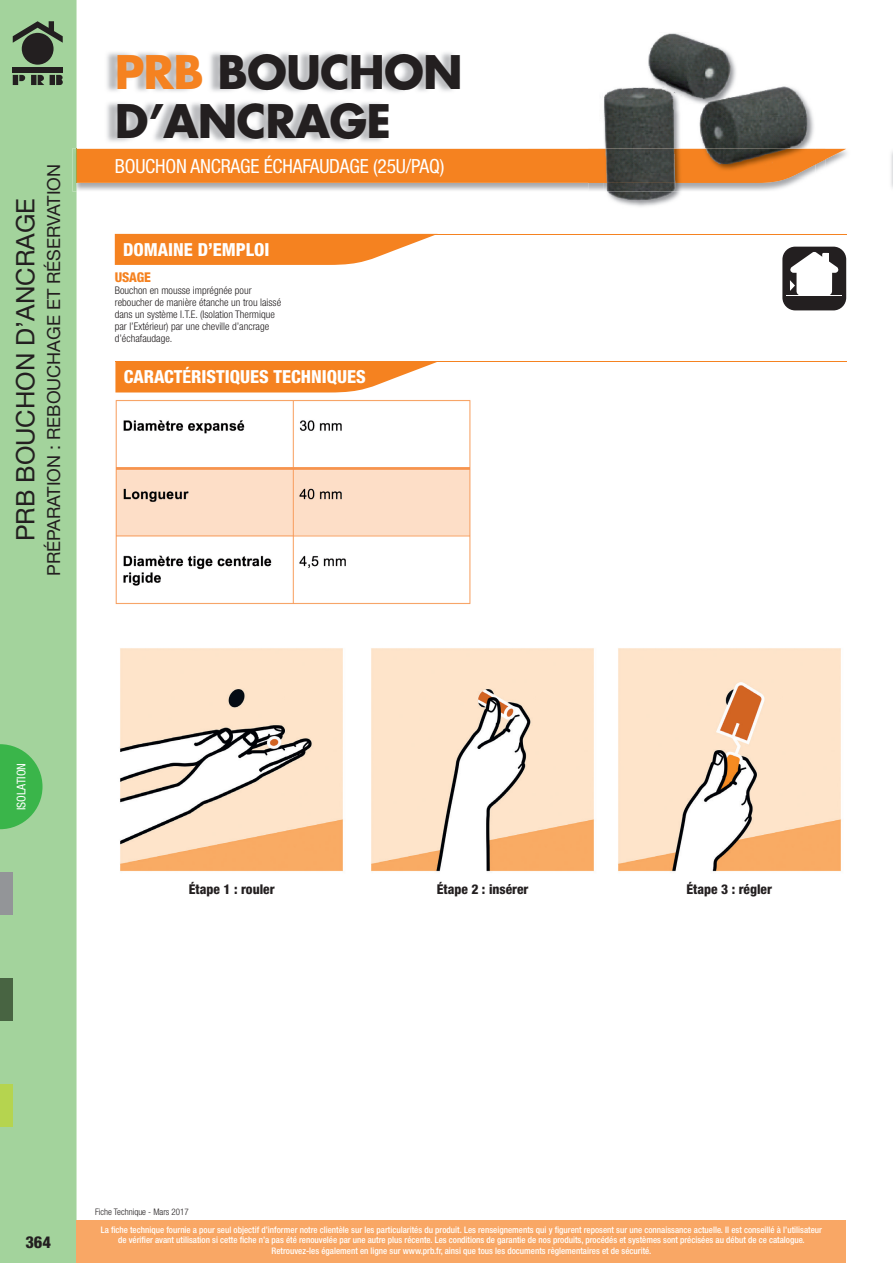
<style>
.page{position:relative;width:893px;height:1263px;background:#fff}
.page>*{position:absolute;margin:0;border:0;box-sizing:border-box;transform-origin:0 0}
.t1{font:700 45px/49.5px "Futura";letter-spacing:-.02em;color:#231f20}
.t2{font:25.5px "Helvetica Neue LT Std";color:#231f20}
.t3{font:condensed 19.5px "Helvetica Neue LT Std";letter-spacing:-.01em;color:#fff}
.t4{font:800 condensed 18px "Helvetica Neue LT Std";color:#fff}
.t5{font:18px "Helvetica Neue LT Std";color:#231f20}
.t6{font:800 condensed 16.5px "Helvetica Neue LT Std";color:#231f20}
.t7{font:800 condensed 13.5px "Helvetica Neue LT Std";color:#231f20}
.t8{font:800 condensed 13.5px "Helvetica Neue LT Std";letter-spacing:-.01em;color:#f58220}
.t9{font:condensed 12px "Helvetica Neue LT Std";color:#fff}
.t10{font:300 condensed 10.5px/12px "Helvetica Neue LT Std";color:#231f20}
.t11{font:500 condensed 9px/10.5px "Helvetica Neue LT Std";color:#fff;text-align:center}
.t12{font:300 condensed 9px "Helvetica Neue LT Std";color:#231f20}
.s1{color:#f58220}
.s2{font-weight:700}
</style>
<div class="page">
<div style="left:77px;top:149px;width:769px;height:34px;background:#f58220"></div>
<div style="left:0;top:0;width:77px;height:1263px;background:#a3d39c"></div>
<div style="left:77px;top:1220px;width:769px;height:43px;background:#f9a765"></div>
<div style="left:22px;top:33px;width:32px;height:32px;background:#231f20;border-radius:50%"></div>
<div style="left:13px;top:67px;width:50px;height:5px;background:#231f20"></div>
<svg style="left:13px;top:21px;width:50px;height:34px"></svg>
<div style="left:13px;top:75px;width:5px;height:10px;background:#231f20"></div>
<svg style="left:19px;top:75px;width:6px;height:6px"></svg>
<div style="left:31px;top:75px;width:5px;height:10px;background:#231f20"></div>
<div style="left:50px;top:75px;width:5px;height:10px;background:#231f20"></div>
<svg style="left:38px;top:75px;width:6px;height:10px"></svg>
<svg style="left:56px;top:75px;width:7px;height:10px"></svg>
<img style="left:107px;top:52px;width:347px;height:90px">
<svg style="left:115px;top:235px;width:320px;height:30px;background:#f6913c"></svg>
<hr style="left:115px;top:234px;width:731px;height:1px;background:#f58220">
<svg style="left:115px;top:362px;width:322px;height:30px;background:#f6913c"></svg>
<hr style="left:115px;top:361px;width:732px;height:1px;background:#f58220">
<img style="left:115px;top:400px;width:356px;height:204px">
<img style="left:588px;top:148px;width:237px;height:44px">
<img style="left:588px;top:149px;width:237px;height:34px">
<img style="left:603px;top:33px;width:211px;height:174px">
<img style="left:603px;top:148px;width:212px;height:44px">
<img style="left:603px;top:149px;width:212px;height:34px">
<img style="left:120px;top:648px;width:223px;height:224px">
<img style="left:371px;top:648px;width:223px;height:224px">
<img style="left:618px;top:648px;width:223px;height:224px">
<img style="left:891px;top:151px;width:2px;height:37px">
<div style="left:782px;top:247px;width:64px;height:63px;background:#231f20;border-radius:13px"></div>
<hr style="left:787px;top:295px;width:55px;height:1px;background:#fff">
<svg style="left:790px;top:252px;width:48px;height:43px"></svg>
<div style="left:0;top:872px;width:13px;height:42px;background:#939598"></div>
<div style="left:0;top:978px;width:13px;height:42px;background:#486442"></div>
<div style="left:0;top:1084px;width:13px;height:43px;background:#b5d44f"></div>
<svg style="left:0;top:744px;width:43px;height:85px;background:#51bb5c"></svg>
<h2 class="t2" style="left:10px;top:541px;width:344px;rotate:-90deg">PRB BOUCHON D’ANCRAGE</h2>
<h3 class="t5" style="left:43px;top:576px;width:413px;rotate:-90deg">PRÉPARATION : REBOUCHAGE ET RÉSERVATION</h3>
<h1 class="t1" style="left:115px;top:46px;width:350px"><span class="s1">PRB</span> BOUCHON<br>D’ANCRAGE</h1>
<h3 class="t3" style="left:115px;top:155px;width:331px">BOUCHON ANCRAGE ÉCHAFAUDAGE (25U/PAQ)</h3>
<h3 class="t4" style="left:123px;top:239px;width:148px">DOMAINE D’EMPLOI</h3>
<h3 class="t8" style="left:115px;top:268px;width:37px">USAGE</h3>
<p class="t10" style="left:115px;top:284px;width:168px">Bouchon en mousse imprégnée pour reboucher de manière étanche un trou laissé dans un système I.T.E. (Isolation Thermique par l’Extérieur) par une cheville d’ancrage d’échafaudage.</p>
<h3 class="t4" style="left:124px;top:366px;width:243px">CARACT<span class="s2">É</span>RISTIQUES TECHNIQUES</h3>
<h3 class="t9" style="left:14px;top:810px;width:49px;rotate:-90deg">ISOLATION</h3>
<h3 class="t7" style="left:189px;top:881px;width:87px">Étape 1 : rouler</h3>
<h3 class="t7" style="left:437px;top:881px;width:93px">Étape 2 : insérer</h3>
<h3 class="t7" style="left:686px;top:881px;width:87px">Étape 3 : régler</h3>
<p class="t12" style="left:95px;top:1206px;width:95px">Fiche Technique - Mars 2017</p>
<h3 class="t6" style="left:25px;top:1231px;width:27px">364</h3>
<p class="t11" style="left:101px;top:1224px;width:723px">La fiche technique fournie a pour seul objectif d’informer notre clientèle sur les particularités du produit. Les renseignements qui y figurent reposent sur une connaissance actuelle. Il est conseillé à l’utilisateur de vérifier avant utilisation si cette fiche n’a pas été renouvelée par une autre plus récente. Les conditions de garantie de nos produits, procédés et systèmes sont précisées au début de ce catalogue.<br>Retrouvez-les également en ligne sur www.prb.fr, ainsi que tous les documents règlementaires et de sécurité.</p>
</div>
